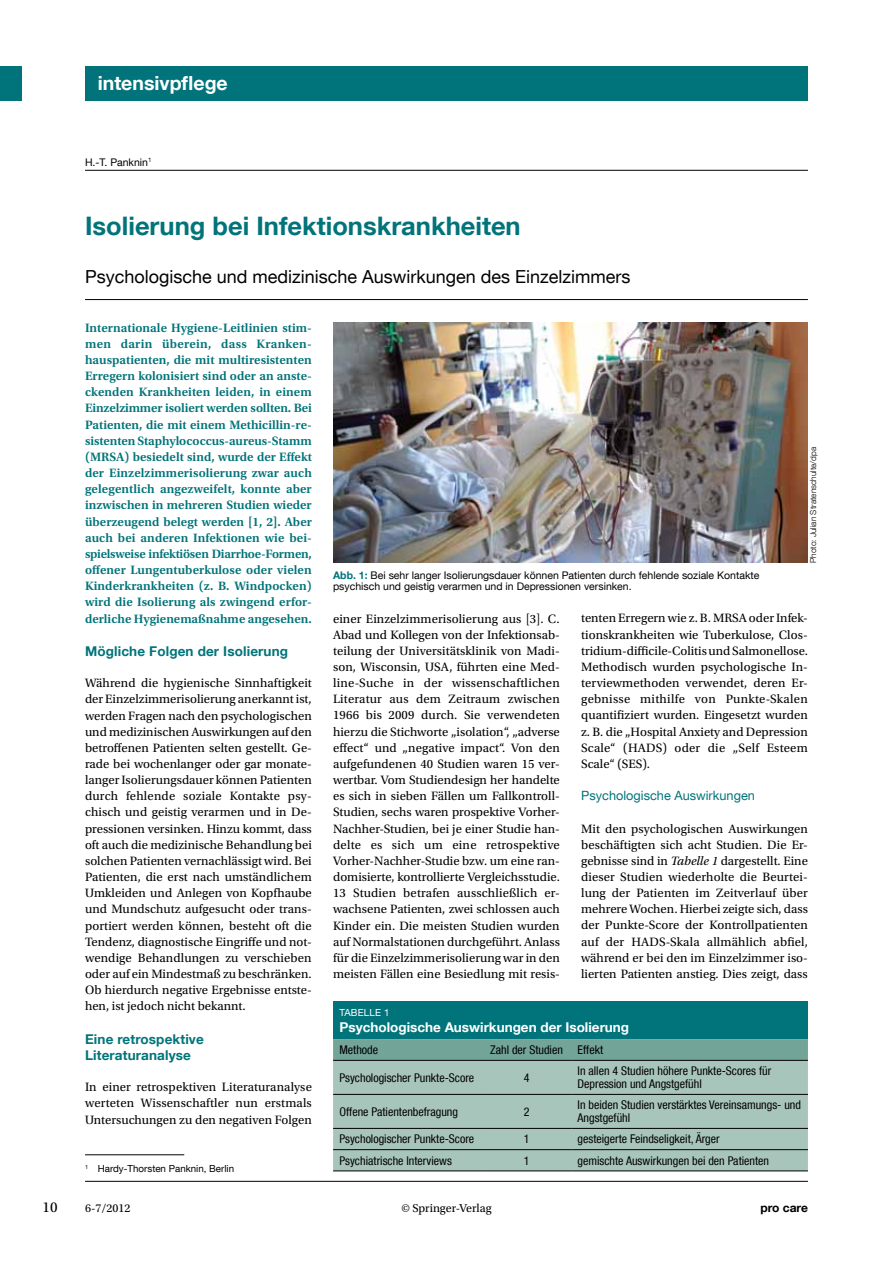
<style>
.page{position:relative;width:893px;height:1263px;background:#fff}
.page>*{position:absolute;margin:0;border:0;box-sizing:border-box;transform-origin:0 0}
.t1{font:700 25.5px "Helvetica Neue LT Com";color:#00747a}
.t2{font:700 19.5px "Helvetica Neue LT Com";color:#fff}
.t3{font:18px "Helvetica Neue LT Com";color:#000}
.t4{font:15px "Utopia Std";color:#000}
.t5{font:700 13.5px/16.2px "Helvetica Neue LT Com";letter-spacing:.01em;color:#00747a}
.t6{font:700 13.5px "Helvetica Neue LT Com";color:#fff}
.t7{font:12.75px/16.2px "Utopia Std";color:#000;text-align:justify}
.t8{font:600 12.75px/16.2px "Utopia Std";color:#00747a;text-align:justify}
.t9{font:12.75px "Helvetica Neue LT Com";color:#00747a}
.t10{font:condensed 12px/13.5px "Helvetica Neue LT Com";color:#000}
.t11{font:12px "Utopia Std";color:#000}
.t12{font:700 12px "Helvetica Neue LT Com";color:#000}
.t13{font:10.5px/11.2px "Helvetica Neue LT Com";color:#000}
.t14{font:9.75px "Helvetica Neue LT Com";color:#000}
.t15{font:9.75px "Helvetica Neue LT Com";color:#fff}
.t16{font:300 8.25px "Helvetica Neue LT Com";color:#000}
.s1{font-weight:700;color:#00747a}
.s2{font-style:italic}
</style>
<div class="page">
<div style="left:0;top:66px;width:21px;height:34px;background:#00747a"></div>
<div style="left:85px;top:66px;width:723px;height:34px;background:#00747a"></div>
<hr style="left:85px;top:170px;width:723px;height:1px;background:#000">
<hr style="left:85px;top:1181px;width:723px;height:1px;background:#000">
<hr style="left:85px;top:299px;width:723px;height:1px;background:#000">
<hr style="left:85px;top:1154px;width:99px;height:1px;background:#000">
<div style="left:333px;top:1002px;width:475px;height:37px;background:#00747a"></div>
<svg style="left:333px;top:1039px;width:475px;height:21px;background:#71a396"></svg>
<div style="left:333px;top:1061px;width:475px;height:109px;background:#a8c5bb"></div>
<hr style="left:333px;top:1060px;width:149px;height:1px;background:#000">
<hr style="left:482px;top:1060px;width:89px;height:1px;background:#000">
<hr style="left:571px;top:1060px;width:237px;height:1px;background:#000">
<hr style="left:333px;top:1094px;width:149px;height:1px;background:#000">
<hr style="left:482px;top:1094px;width:89px;height:1px;background:#000">
<hr style="left:571px;top:1094px;width:237px;height:1px;background:#000">
<hr style="left:333px;top:1128px;width:149px;height:1px;background:#000">
<hr style="left:482px;top:1128px;width:89px;height:1px;background:#000">
<hr style="left:571px;top:1128px;width:237px;height:1px;background:#000">
<hr style="left:333px;top:1149px;width:149px;height:1px;background:#000">
<hr style="left:482px;top:1149px;width:89px;height:1px;background:#000">
<hr style="left:571px;top:1149px;width:237px;height:1px;background:#000">
<hr style="left:333px;top:1170px;width:149px;height:1px;background:#000">
<hr style="left:482px;top:1170px;width:89px;height:1px;background:#000">
<hr style="left:571px;top:1170px;width:237px;height:1px;background:#000">
<img style="left:333px;top:323px;width:475px;height:240px">
<h2 class="t2" style="left:98px;top:71px;width:131px">intensivpflege</h2>
<p class="t13" style="left:85px;top:156px;width:68px">H.-T. Panknin<sup>1</sup></p>
<h1 class="t1" style="left:85px;top:210px;width:437px">Isolierung bei Infektionskrankheiten</h1>
<h3 class="t3" style="left:85px;top:266px;width:547px">Psychologische und medizinische Auswirkungen des Einzelzimmers</h3>
<p class="t8" style="left:85px;top:320px;width:228px">Internationale Hygiene-Leitlinien stim&shy;men darin überein, dass Kranken&shy;hauspatienten, die mit multiresistenten Erregern kolonisiert sind oder an anste&shy;ckenden Krankheiten leiden, in einem Einzelzimmer isoliert werden sollten. Bei Patienten, die mit einem Methicillin-re&shy;sistenten Staphylococcus-aureus-Stamm (MRSA) besiedelt sind, wurde der Effekt der Einzelzimmerisolierung zwar auch gelegentlich angezweifelt, konnte aber inzwischen in mehreren Studien wieder überzeugend belegt werden [1, 2]. Aber auch bei anderen Infektionen wie bei&shy;spielsweise infektiösen Diarrhoe-Formen, offener Lungentuberkulose oder vielen Kinderkrankheiten (z. B. Windpocken) wird die Isolierung als zwingend erfor&shy;derliche Hygienemaßnahme angesehen.</p>
<p class="t5" style="left:85px;top:643px;width:205px">Mögliche Folgen der Isolierung</p>
<p class="t7" style="left:85px;top:675px;width:228px">Während die hygienische Sinnhaftigkeit der Einzelzimmerisolierung anerkannt ist, werden Fragen nach den psychologischen und medizinischen Auswirkungen auf den betroffenen Patienten selten gestellt. Ge&shy;rade bei wochenlanger oder gar monate&shy;langer Isolierungsdauer können Patienten durch fehlende soziale Kontakte psy&shy;chisch und geistig verarmen und in De&shy;pressionen versinken. Hinzu kommt, dass oft auch die medizinische Behandlung bei solchen Patienten vernachlässigt wird. Bei Patienten, die erst nach umständlichem Umkleiden und Anlegen von Kopfhaube und Mundschutz aufgesucht oder trans&shy;portiert werden können, besteht oft die Tendenz, diagnostische Eingriffe und not&shy;wendige Behandlungen zu verschieben oder auf ein Mindestmaß zu beschränken.<br>Ob hierdurch negative Ergebnisse entste&shy;hen, ist jedoch nicht bekannt.</p>
<p class="t5" style="left:85px;top:1031px;width:120px">Eine retrospektive<br>Literaturanalyse</p>
<p class="t7" style="left:85px;top:1079px;width:228px">In einer retrospektiven Literaturanalyse werteten Wissenschaftler nun erstmals Untersuchungen zu den negativen Folgen</p>
<p class="t14" style="left:85px;top:1162px;width:151px"><sup>1</sup> Hardy-Thorsten Panknin, Berlin</p>
<p class="t13" style="left:333px;top:569px;width:428px"><span class="s1">Abb. 1:</span> Bei sehr langer Isolierungsdauer können Patienten durch fehlende soziale Kontakte psychisch und geistig verarmen und in Depressionen versinken.</p>
<p class="t16" style="left:808px;top:563px;width:117px;rotate:-90deg">Photo: Julian Stratenschulte/dpa</p>
<p class="t7" style="left:333px;top:610px;width:228px">einer Einzelzimmerisolierung aus [3]. C.<br>Abad und Kollegen von der Infektionsab&shy;teilung der Universitätsklinik von Madi&shy;son, Wisconsin, USA, führten eine Med&shy;line-Suche in der wissenschaftlichen Literatur aus dem Zeitraum zwischen 1966 bis 2009 durch. Sie verwendeten hierzu die Stichworte „isolation“, „adverse effect“ und „negative impact“. Von den aufgefundenen 40 Studien waren 15 ver&shy;wertbar. Vom Studiendesign her handelte es sich in sieben Fällen um Fallkontroll-Studien, sechs waren prospektive Vorher-Nachher-Studien, bei je einer Studie han&shy;delte es sich um eine retrospektive Vorher-Nachher-Studie bzw. um eine ran&shy;domisierte, kontrollierte Vergleichsstudie.<br>13 Studien betrafen ausschließlich er&shy;wachsene Patienten, zwei schlossen auch Kinder ein. Die meisten Studien wurden auf Normalstationen durchgeführt. Anlass für die Einzelzimmerisolierung war in den meisten Fällen eine Besiedlung mit resis-</p>
<p class="t7" style="left:581px;top:610px;width:228px;text-align:left">tenten Erregern wie z. B. MRSA oder Infek&shy;tionskrankheiten wie Tuberkulose, Clos&shy;tridium-difficile-Colitis und Salmonellose.<br>Methodisch wurden psychologische In&shy;terviewmethoden verwendet, deren Er&shy;gebnisse mithilfe von Punkte-Skalen quantifiziert wurden. Eingesetzt wurden z. B. die „Hospital Anxiety and Depression Scale“ (HADS) oder die „Self Esteem Scale“ (SES).</p>
<p class="t9" style="left:581px;top:788px;width:175px">Psychologische Auswirkungen</p>
<p class="t7" style="left:581px;top:820px;width:228px">Mit den psychologischen Auswirkungen beschäftigten sich acht Studien. Die Er&shy;gebnisse sind in <span class="s2">Tabelle 1</span> dargestellt. Eine dieser Studien wiederholte die Beurtei&shy;lung der Patienten im Zeitverlauf über mehrere Wochen. Hierbei zeigte sich, dass der Punkte-Score der Kontrollpatienten auf der HADS-Skala allmählich abfiel, während er bei den im Einzelzimmer iso&shy;lierten Patienten anstieg. Dies zeigt, dass</p>
<p class="t15" style="left:339px;top:1006px;width:13px">Tabe</p>
<p class="t15" style="left:364px;top:1006px;width:27px">lle 1</p>
<p class="t6" style="left:339px;top:1019px;width:291px">Psychologische Auswirkungen der Isolierung</p>
<p class="t10" style="left:339px;top:1043px;width:40px">Methode</p>
<p class="t10" style="left:490px;top:1043px;width:114px">Zahl der Studien Effekt</p>
<p class="t10" style="left:339px;top:1070px;width:136px">Psychologischer Punkte-Score</p>
<p class="t10" style="left:524px;top:1070px;width:7px">4</p>
<p class="t10" style="left:578px;top:1064px;width:195px">In allen 4 Studien höhere Punkte-Scores für<br>Depression und Angstgefühl</p>
<p class="t10" style="left:339px;top:1104px;width:120px">Offene Patientenbefragung</p>
<p class="t10" style="left:524px;top:1104px;width:7px">2</p>
<p class="t10" style="left:578px;top:1098px;width:225px">In beiden Studien verstärktes Vereinsamungs- und<br>Angstgefühl</p>
<p class="t10" style="left:339px;top:1132px;width:136px">Psychologischer Punkte-Score</p>
<p class="t10" style="left:524px;top:1132px;width:7px">1</p>
<p class="t10" style="left:578px;top:1132px;width:144px">gesteigerte Feindseligkeit, Ärger</p>
<p class="t10" style="left:339px;top:1153px;width:114px">Psychiatrische Interviews</p>
<p class="t10" style="left:524px;top:1153px;width:7px">1</p>
<p class="t10" style="left:578px;top:1153px;width:193px">gemischte Auswirkungen bei den Patienten</p>
<p class="t4" style="left:43px;top:1199px;width:16px">10</p>
<p class="t11" style="left:85px;top:1201px;width:47px">6-7/2012</p>
<p class="t11" style="left:401px;top:1201px;width:92px">© Springer-Verlag</p>
<p class="t12" style="left:760px;top:1200px;width:49px">pro care</p>
</div>
